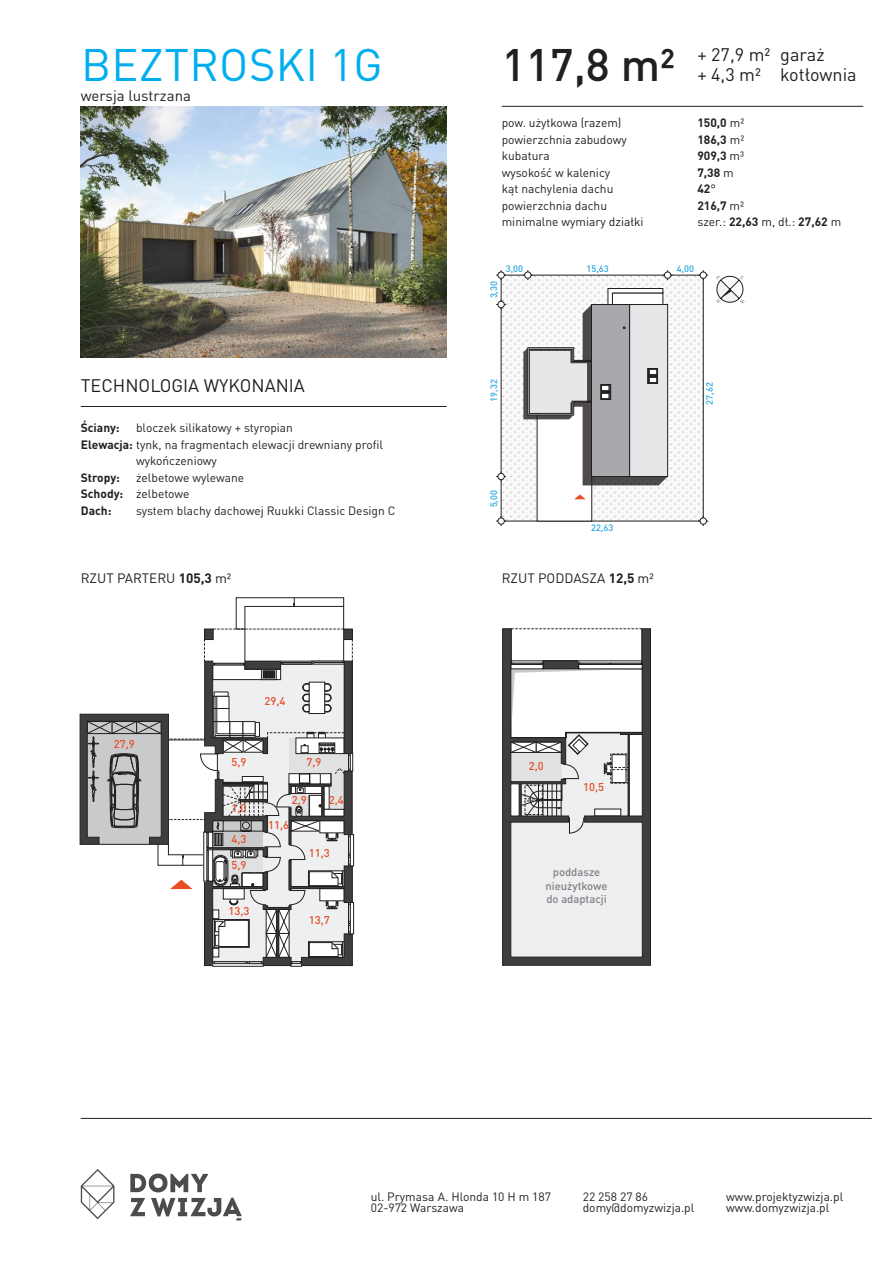
<style>
.page{position:relative;width:893px;height:1263px;background:#fff}
.page>*{position:absolute;margin:0;border:0;box-sizing:border-box;transform-origin:0 0}
.t1{font:45px "DIN Pro";letter-spacing:.01em;color:#00aeef}
.t2{font:500 45px "DIN Pro";color:#231f20}
.t3{font:18px "DIN Pro";color:#231f20}
.t4{font:15px "DIN Pro";color:#231f20}
.t5{font:13.5px "DIN Pro";color:#231f20}
.t6{font:12px/16.5px "DIN Pro";color:#231f20}
.t7{font:700 12px "DIN Pro";color:#231f20}
.t8{font:500 11.25px "DIN Pro";color:#e84d24}
.t9{font:500 11.25px/13.5px "DIN Pro";color:#808285;text-align:center}
.t10{font:500 9.15px "DIN Pro";color:#27a8e0}
.s1{font-weight:700}
.s2{font-weight:400}
</style>
<div class="page">
<hr style="left:81px;top:406px;width:365px;height:1px;background:#231f20">
<hr style="left:81px;top:1118px;width:791px;height:1px;background:#231f20">
<hr style="left:502px;top:106px;width:361px;height:1px;background:#231f20">
<svg style="left:716px;top:275px;width:29px;height:28px"></svg>
<svg style="left:503px;top:279px;width:197px;height:240px"></svg>
<div style="left:537px;top:398px;width:55px;height:123px;background:#fff"></div>
<svg style="left:496px;top:516px;width:10px;height:10px"></svg>
<svg style="left:663px;top:270px;width:10px;height:10px"></svg>
<div style="left:664px;top:272px;width:7px;height:6px;background:#fff;border-radius:50%"></div>
<div style="left:664px;top:272px;width:7px;height:6px;border:1px solid #231f20;border-radius:50%"></div>
<svg style="left:523px;top:270px;width:10px;height:10px"></svg>
<svg style="left:698px;top:516px;width:10px;height:10px"></svg>
<svg style="left:496px;top:270px;width:10px;height:10px"></svg>
<svg style="left:496px;top:300px;width:10px;height:9px"></svg>
<div style="left:498px;top:301px;width:6px;height:7px;background:#fff;border-radius:50%"></div>
<div style="left:498px;top:301px;width:6px;height:7px;border:1px solid #231f20;border-radius:50%"></div>
<svg style="left:496px;top:472px;width:10px;height:9px"></svg>
<div style="left:498px;top:473px;width:6px;height:7px;background:#fff;border-radius:50%"></div>
<div style="left:498px;top:473px;width:6px;height:7px;border:1px solid #231f20;border-radius:50%"></div>
<svg style="left:698px;top:270px;width:10px;height:10px"></svg>
<svg style="left:574px;top:494px;width:11px;height:5px"></svg>
<svg style="left:523px;top:288px;width:145px;height:197px"></svg>
<div style="left:350px;top:834px;width:4px;height:32px;border:1px solid #231f20"></div>
<div style="left:350px;top:902px;width:4px;height:32px;border:1px solid #231f20"></div>
<svg style="left:80px;top:597px;width:273px;height:369px"></svg>
<hr style="left:99px;top:844px;width:50px;height:1px;background:#231f20">
<svg style="left:502px;top:628px;width:149px;height:337px"></svg>
<img style="left:81px;top:106px;width:365px;height:251px">
<svg style="left:130px;top:1173px;width:112px;height:47px"></svg>
<svg style="left:81px;top:1169px;width:33px;height:50px"></svg>
<p class="t1" style="left:81px;top:29px;width:303px">BEZTROSKI 1G</p>
<p class="t2" style="left:502px;top:28px;width:175px">117,8 m²</p>
<p class="t3" style="left:697px;top:41px;width:129px">+ 27,9 m² garaż</p>
<p class="t3" style="left:697px;top:60px;width:161px">+ 4,3 m² kotłownia</p>
<p class="t4" style="left:81px;top:84px;width:112px">wersja lustrzana</p>
<p class="t3" style="left:81px;top:372px;width:226px">TECHNOLOGIA WYKONANIA</p>
<p class="t7" style="left:81px;top:418px;width:40px">Ściany:</p>
<p class="t6" style="left:136px;top:418px;width:158px">bloczek silikatowy + styropian</p>
<p class="t6" style="left:136px;top:435px;width:248px;text-indent:-55px"><span class="s1">Elewacja:</span> tynk, na fragmentach elewacji drewniany profil wykończeniowy</p>
<p class="t7" style="left:81px;top:467px;width:41px">Stropy:</p>
<p class="t6" style="left:136px;top:468px;width:110px">żelbetowe wylewane</p>
<p class="t6" style="left:81px;top:484px;width:110px"><span class="s1">Schody:</span> żelbetowe</p>
<p class="t7" style="left:81px;top:500px;width:32px">Dach:</p>
<p class="t6" style="left:136px;top:501px;width:261px">system blachy dachowej Ruukki Classic Design C</p>
<p class="t6" style="left:502px;top:114px;width:121px">pow. użytkowa (razem)</p>
<p class="t7" style="left:697px;top:113px;width:48px">150,0 <span class="s2">m²</span></p>
<p class="t6" style="left:502px;top:130px;width:127px">powierzchnia zabudowy</p>
<p class="t7" style="left:697px;top:130px;width:48px">186,3 <span class="s2">m²</span></p>
<p class="t6" style="left:502px;top:147px;width:49px">kubatura</p>
<p class="t7" style="left:697px;top:146px;width:48px">909,3 <span class="s2">m³</span></p>
<p class="t6" style="left:502px;top:163px;width:110px">wysokość w kalenicy</p>
<p class="t7" style="left:697px;top:163px;width:38px">7,38 <span class="s2">m</span></p>
<p class="t6" style="left:502px;top:180px;width:113px">kąt nachylenia dachu</p>
<p class="t7" style="left:697px;top:179px;width:20px">42<span class="s2">°</span></p>
<p class="t6" style="left:502px;top:196px;width:107px">powierzchnia dachu</p>
<p class="t7" style="left:697px;top:196px;width:48px">216,7 <span class="s2">m²</span></p>
<p class="t6" style="left:502px;top:213px;width:143px">minimalne wymiary działki</p>
<p class="t6" style="left:697px;top:213px;width:145px">szer.: <span class="s1">22,63</span> m, dł.: <span class="s1">27,62</span> m</p>
<p class="t10" style="left:506px;top:261px;width:19px">3,00</p>
<p class="t10" style="left:587px;top:261px;width:24px">15,63</p>
<p class="t10" style="left:677px;top:261px;width:19px">4,00</p>
<p class="t10" style="left:486px;top:298px;width:19px;rotate:-90deg">3,30</p>
<p class="t10" style="left:486px;top:402px;width:24px;rotate:-90deg">19,32</p>
<p class="t10" style="left:702px;top:405px;width:24px;rotate:-90deg">27,62</p>
<p class="t10" style="left:486px;top:507px;width:19px;rotate:-90deg">5,00</p>
<p class="t10" style="left:591px;top:520px;width:24px">22,63</p>
<p class="t5" style="left:81px;top:567px;width:152px">RZUT PARTERU <span class="s1">105,3</span> m²</p>
<p class="t5" style="left:502px;top:567px;width:153px">RZUT PODDASZA <span class="s1">12,5</span> m²</p>
<p class="t8" style="left:114px;top:735px;width:22px">27,9</p>
<p class="t8" style="left:265px;top:692px;width:22px">29,4</p>
<p class="t8" style="left:231px;top:753px;width:17px">5,9</p>
<p class="t8" style="left:231px;top:799px;width:17px">1,0</p>
<p class="t8" style="left:231px;top:830px;width:17px">4,3</p>
<p class="t8" style="left:231px;top:856px;width:17px">5,9</p>
<p class="t8" style="left:228px;top:902px;width:22px">13,3</p>
<p class="t8" style="left:306px;top:753px;width:17px">7,9</p>
<p class="t8" style="left:292px;top:791px;width:17px">2,9</p>
<p class="t8" style="left:329px;top:791px;width:17px">2,4</p>
<p class="t8" style="left:268px;top:815px;width:22px">11,6</p>
<p class="t8" style="left:309px;top:843px;width:22px">11,3</p>
<p class="t8" style="left:309px;top:911px;width:22px">13,7</p>
<p class="t8" style="left:529px;top:757px;width:17px">2,0</p>
<p class="t8" style="left:583px;top:778px;width:22px">10,5</p>
<p class="t9" style="left:545px;top:864px;width:64px">poddasze nieużytkowe do adaptacji</p>
<p class="t6" style="left:371px;top:1187px;width:182px">ul. Prymasa A. Hlonda 10 H m 187</p>
<p class="t6" style="left:371px;top:1198px;width:95px">02-972 Warszawa</p>
<p class="t6" style="left:583px;top:1187px;width:67px">22 258 27 86</p>
<p class="t6" style="left:583px;top:1198px;width:113px">domy@domyzwizja.pl</p>
<p class="t6" style="left:726px;top:1187px;width:118px">www.projektyzwizja.pl</p>
<p class="t6" style="left:726px;top:1198px;width:105px">www.domyzwizja.pl</p>
</div>
